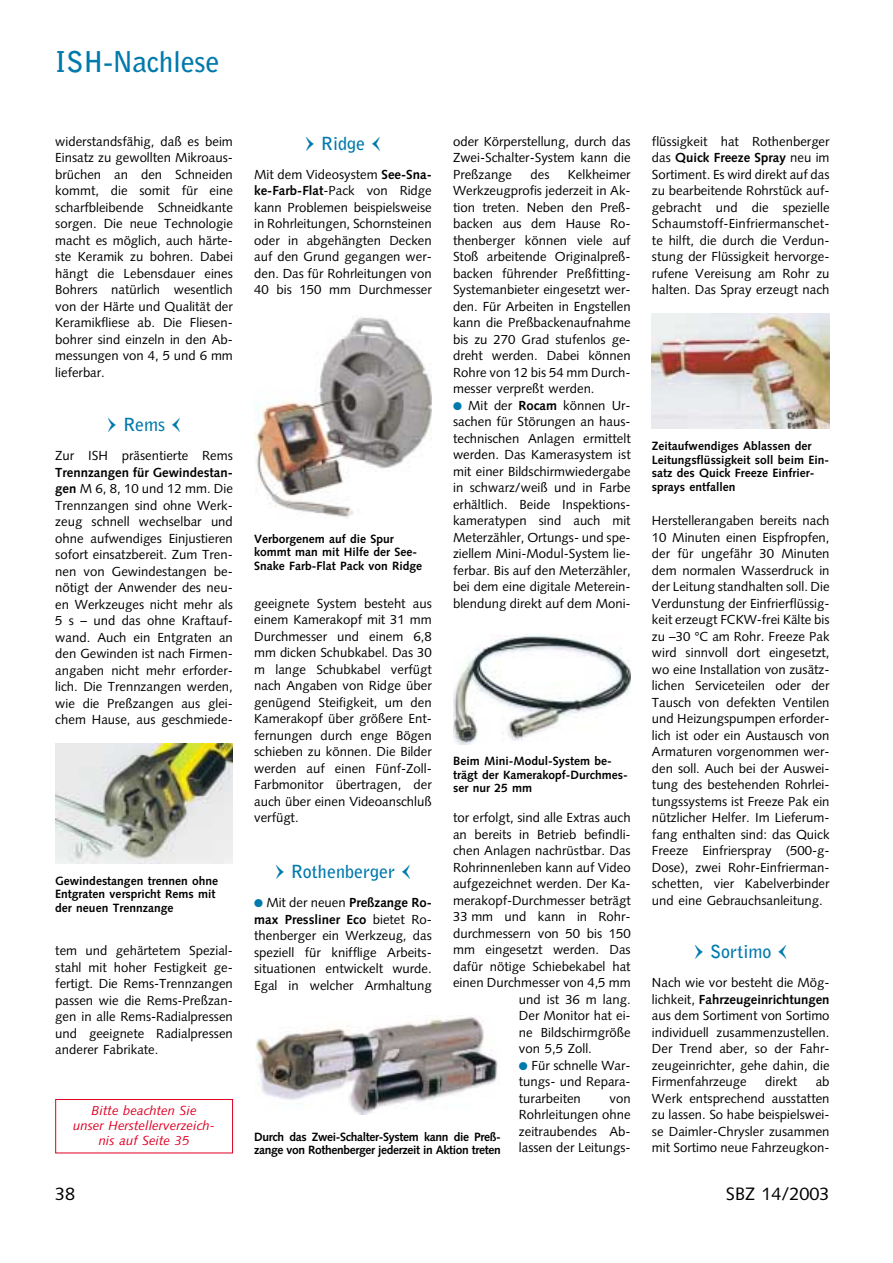
<style>
.page{position:relative;width:893px;height:1263px;background:#fff}
.page>*{position:absolute;margin:0;border:0;box-sizing:border-box;transform-origin:0 0}
.t1{font:700 28.5px "Bell Gothic";letter-spacing:-.01em;color:#0079ac}
.t2{font:700 18px "Bell Gothic";color:#0079ac}
.t3{font:18px "Syntax";color:#000}
.t4{font:13.2px/16.5px "Syntax";color:#000;text-align:justify}
.t5{font:italic 13.2px/15px "Syntax";color:#df0023;text-align:center}
.t6{font:700 12px/13.5px "Syntax";color:#000}
.t7{font:700 12px/13.5px "Syntax";letter-spacing:-.03em;color:#000}
.s1{font-weight:700}
.s2{color:#0079ac}
</style>
<div class="page">
<img style="left:55px;top:744px;width:178px;height:119px">
<div style="left:55px;top:1099px;width:178px;height:54px;border:1px solid #df0023"></div>
<img style="left:652px;top:313px;width:177px;height:116px">
<img style="left:453px;top:634px;width:177px;height:110px">
<img style="left:255px;top:1017px;width:243px;height:98px">
<img style="left:254px;top:317px;width:178px;height:201px">
<h1 class="t1" style="left:55px;top:51px;width:166px">ISH-Nachlese</h1>
<p class="t4" style="left:55px;top:134px;width:179px">widerstandsfähig, daß es beim Einsatz zu gewollten Mikroaus&shy;brüchen an den Schneiden kommt, die somit für eine scharfbleibende Schneidkante sorgen. Die neue Technologie macht es möglich, auch härte&shy;ste Keramik zu bohren. Dabei hängt die Lebensdauer eines Bohrers natürlich wesentlich von der Härte und Qualität der Keramikfliese ab. Die Fliesen&shy;bohrer sind einzeln in den Ab&shy;messungen von 4, 5 und 6 mm lieferbar.</p>
<h2 class="t2" style="left:123px;top:417px;width:44px">Rems</h2>
<p class="t4" style="left:55px;top:449px;width:179px">Zur ISH präsentierte Rems</p>
<p class="t4" style="left:55px;top:465px;width:179px"><span class="s1">Trennzangen für Gewindestan&shy;gen</span> M 6, 8, 10 und 12 mm. Die Trennzangen sind ohne Werk&shy;zeug schnell wechselbar und ohne aufwendiges Einjustieren sofort einsatzbereit. Zum Tren&shy;nen von Gewindestangen be&shy;nötigt der Anwender des neu&shy;en Werkzeuges nicht mehr als 5 s – und das ohne Kraftauf&shy;wand. Auch ein Entgraten an den Gewinden ist nach Firmen&shy;angaben nicht mehr erforder&shy;lich. Die Trennzangen werden, wie die Preßzangen aus glei&shy;chem Hause, aus geschmiede-</p>
<p class="t6" style="left:55px;top:875px;width:164px">Gewindestangen trennen ohne<br>Entgraten verspricht Rems mit der neuen Trennzange</p>
<p class="t4" style="left:55px;top:944px;width:179px">tem und gehärtetem Spezial&shy;stahl mit hoher Festigkeit ge&shy;fertigt. Die Rems-Trennzangen passen wie die Rems-Preßzan&shy;gen in alle Rems-Radialpressen und geeignete Radialpressen anderer Fabrikate.</p>
<p class="t5" style="left:73px;top:1104px;width:143px">Bitte beachten Sie<br>unser Herstellerverzeich&shy;nis auf Seite 35</p>
<h2 class="t2" style="left:321px;top:136px;width:46px">Ridge</h2>
<p class="t4" style="left:254px;top:167px;width:179px">Mit dem Videosystem <span class="s1">See-Sna&shy;ke-Farb-Flat</span>-Pack von Ridge kann Problemen beispielsweise in Rohrleitungen, Schornsteinen oder in abgehängten Decken auf den Grund gegangen wer&shy;den. Das für Rohrleitungen von 40 bis 150 mm Durchmesser</p>
<p class="t4" style="left:453px;top:134px;width:179px">oder Körperstellung, durch das Zwei-Schalter-System kann die Preßzange</p>
<p class="t4" style="left:453px;top:167px;width:179px;text-indent:115px">Kelkheimer Werkzeugprofis jederzeit in Ak&shy;tion treten. Neben den Preß&shy;backen aus dem Hause Ro&shy;thenberger können viele auf Stoß arbeitende Originalpreß&shy;backen führender Preßfitting-Systemanbieter eingesetzt wer&shy;den. Für Arbeiten in Engstellen kann die Preßbackenaufnahme bis zu 270 Grad stufenlos ge&shy;dreht werden. Dabei können Rohre von 12 bis 54 mm Durch&shy;messer verpreßt werden.</p>
<p class="t4" style="left:453px;top:398px;width:179px"><span class="s2">●</span> Mit der <span class="s1">Rocam</span> können Ur&shy;sachen für Störungen an haus&shy;technischen Anlagen ermittelt werden. Das Kamerasystem ist mit einer Bildschirmwiedergabe in schwarz/weiß und in Farbe erhältlich. Beide Inspektions&shy;kameratypen sind auch mit Meterzähler, Ortungs- und spe&shy;ziellem Mini-Modul-System lie&shy;ferbar. Bis auf den Meterzähler, bei dem eine digitale Meterein&shy;blendung direkt auf dem Moni-</p>
<p class="t4" style="left:530px;top:167px;width:20px">des</p>
<p class="t6" style="left:254px;top:533px;width:170px">Verborgenem auf die Spur kommt man mit Hilfe der See-<br>Snake Farb-Flat Pack von Ridge</p>
<p class="t4" style="left:254px;top:596px;width:179px">geeignete System besteht aus einem Kamerakopf mit 31 mm Durchmesser und einem 6,8 mm dicken Schubkabel. Das 30 m lange Schubkabel verfügt nach Angaben von Ridge über genügend Steifigkeit, um den Kamerakopf über größere Ent&shy;fernungen durch enge Bögen schieben zu können. Die Bilder werden auf einen Fünf-Zoll-Farbmonitor übertragen, der auch über einen Videoanschluß verfügt.</p>
<h2 class="t2" style="left:291px;top:864px;width:106px">Rothenberger</h2>
<p class="t4" style="left:254px;top:895px;width:179px"><span class="s2">●</span> Mit der neuen <span class="s1">Preßzange Ro&shy;max Pressliner Eco</span> bietet Ro&shy;thenberger ein Werkzeug, das speziell für knifflige Arbeits&shy;situationen entwickelt wurde.<br>Egal in welcher Armhaltung</p>
<p class="t6" style="left:453px;top:755px;width:176px">Beim Mini-Modul-System be&shy;trägt der Kamerakopf-Durchmes&shy;ser nur 25 mm</p>
<p class="t4" style="left:453px;top:811px;width:179px">tor erfolgt, sind alle Extras auch</p>
<p class="t4" style="left:453px;top:827px;width:179px">an bereits in Betrieb befindli-</p>
<p class="t4" style="left:453px;top:844px;width:179px">chen Anlagen nachrüstbar. Das</p>
<p class="t4" style="left:453px;top:860px;width:179px">Rohrinnenleben kann auf Video</p>
<p class="t4" style="left:453px;top:877px;width:179px">aufgezeichnet werden. Der Ka-</p>
<p class="t4" style="left:453px;top:893px;width:179px">merakopf-Durchmesser beträgt</p>
<p class="t4" style="left:453px;top:910px;width:179px">33 mm und kann in Rohr-</p>
<p class="t4" style="left:453px;top:926px;width:179px">durchmessern von 50 bis 150</p>
<p class="t4" style="left:453px;top:943px;width:179px">mm eingesetzt werden. Das</p>
<p class="t4" style="left:453px;top:959px;width:179px">dafür nötige Schiebekabel hat</p>
<p class="t4" style="left:453px;top:976px;width:179px">einen Durchmesser von 4,5 mm</p>
<p class="t4" style="left:519px;top:992px;width:113px">und ist 36 m lang.</p>
<p class="t4" style="left:519px;top:1009px;width:113px">Der Monitor hat ei-</p>
<p class="t4" style="left:519px;top:1025px;width:113px">ne Bildschirmgröße</p>
<p class="t4" style="left:519px;top:1042px;width:74px">von 5,5 Zoll.</p>
<p class="t4" style="left:519px;top:1058px;width:113px"><span class="s2">●</span> Für schnelle War&shy;tungs- und Repara&shy;turarbeiten</p>
<p class="t4" style="left:519px;top:1091px;width:113px;text-indent:91px">von Rohrleitungen ohne zeitraubendes Ab&shy;lassen der Leitungs-</p>
<p class="t7" style="left:254px;top:1131px;width:248px">Durch das Zwei-Schalter-System kann die Preß&shy;zange von Rothenberger jederzeit in Aktion treten</p>
<p class="t4" style="left:652px;top:134px;width:179px">flüssigkeit hat Rothenberger das <span class="s1">Quick Freeze Spray</span> neu im Sortiment. Es wird direkt auf das zu bearbeitende Rohrstück auf&shy;gebracht und die spezielle Schaumstoff-Einfriermanschet&shy;te hilft, die durch die Verdun&shy;stung der Flüssigkeit hervorge&shy;rufene Vereisung am Rohr zu halten. Das Spray erzeugt nach</p>
<p class="t6" style="left:652px;top:440px;width:178px">Zeitaufwendiges Ablassen der<br>Leitungsflüssigkeit soll beim Ein&shy;satz des Quick Freeze Einfrier&shy;sprays entfallen</p>
<p class="t4" style="left:652px;top:514px;width:179px">Herstellerangaben bereits nach 10 Minuten einen Eispfropfen, der für ungefähr 30 Minuten dem normalen Wasserdruck in der Leitung standhalten soll. Die Verdunstung der Einfrierflüssig&shy;keit erzeugt FCKW-frei Kälte bis zu –30 °C am Rohr. Freeze Pak wird sinnvoll dort eingesetzt, wo eine Installation von zusätz&shy;lichen Serviceteilen oder der Tausch von defekten Ventilen und Heizungspumpen erforder&shy;lich ist oder ein Austausch von Armaturen vorgenommen wer&shy;den soll. Auch bei der Auswei&shy;tung des bestehenden Rohrlei&shy;tungssystems ist Freeze Pak ein nützlicher Helfer. Im Lieferum&shy;fang enthalten sind: das Quick Freeze Einfrierspray (500-g-Dose), zwei Rohr-Einfrierman&shy;schetten, vier Kabelverbinder und eine Gebrauchsanleitung.</p>
<h2 class="t2" style="left:710px;top:945px;width:63px">Sortimo</h2>
<p class="t4" style="left:652px;top:976px;width:179px">Nach wie vor besteht die Mög&shy;lichkeit, <span class="s1">Fahrzeugeinrichtungen </span>aus dem Sortiment von Sortimo individuell zusammenzustellen.<br>Der Trend aber, so der Fahr&shy;zeugeinrichter, gehe dahin, die Firmenfahrzeuge</p>
<p class="t4" style="left:652px;top:1075px;width:179px;text-indent:164px">ab Werk entsprechend ausstatten zu lassen. So habe beispielswei&shy;se Daimler-Chrysler zusammen mit Sortimo neue Fahrzeugkon-</p>
<p class="t4" style="left:765px;top:1075px;width:34px">direkt</p>
<h2 class="t3" style="left:55px;top:1186px;width:22px">38</h2>
<h2 class="t3" style="left:726px;top:1186px;width:105px">SBZ 14/2003</h2>
</div>
